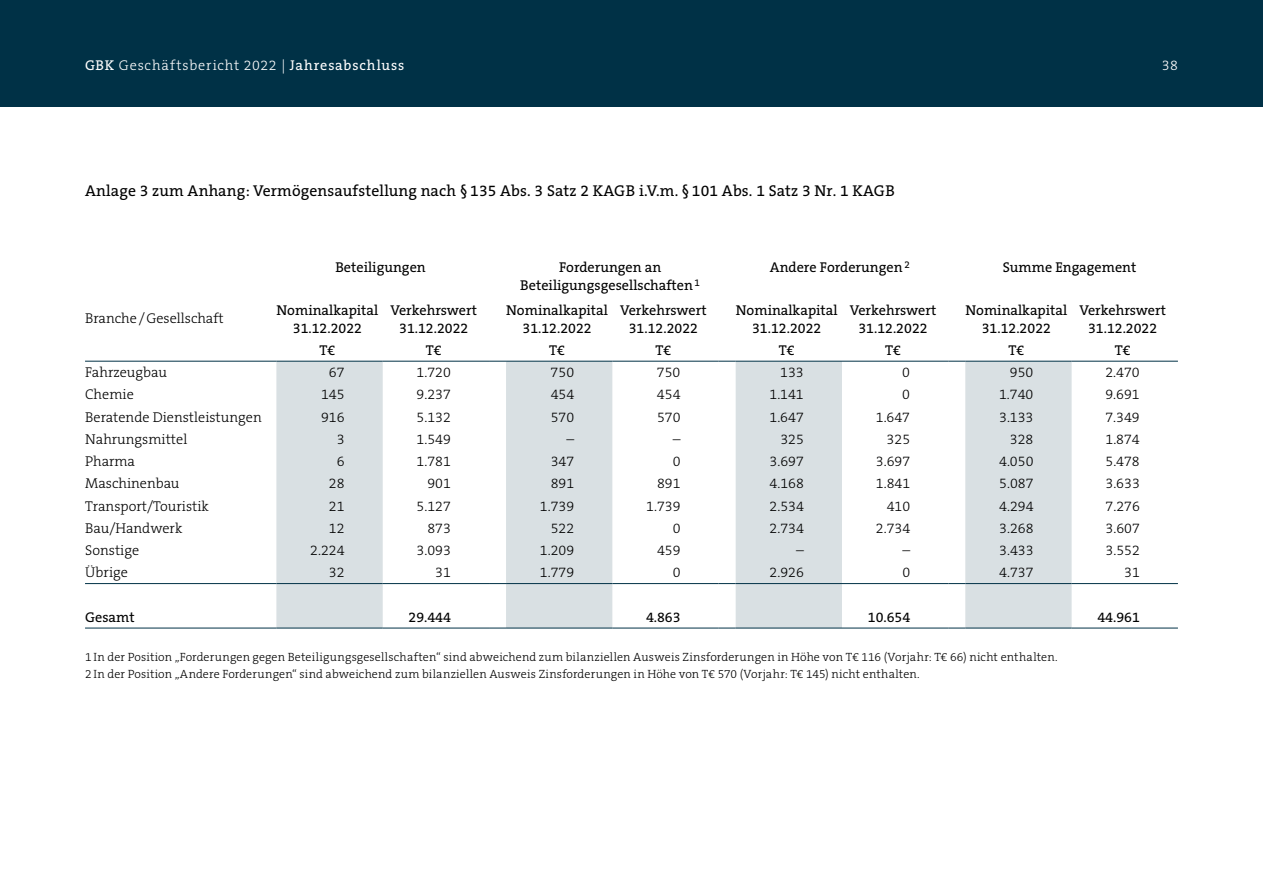
<style>
.page{position:relative;width:1263px;height:893px;background:#fff}
.page>*{position:absolute;margin:0;border:0;box-sizing:border-box;transform-origin:0 0}
.t1{font:15.75px "The Serif B W5 Plain";letter-spacing:.01em;color:#000}
.t2{font:300 14.25px "The Serif B W3";color:#000}
.t3{font:14.25px/18px "The Serif B W5 Plain";color:#000;text-align:center}
.t4{font:300 14.25px "The Serif B W3";letter-spacing:.055em;color:#fff}
.t5{font:300 12px/16.5px "The Serif B W3";letter-spacing:.01em;color:#000}
.s1{font-family:"The Serif B W5 Plain";font-weight:400}
</style>
<div class="page">
<div style="left:0;top:0;width:1263px;height:106px;background:#003146"></div>
<svg style="left:276px;top:362px;width:795px;height:266px;fill:#d9e0e3"></svg>
<hr style="left:85px;top:628px;width:191px;height:1px;background:#003146">
<hr style="left:276px;top:628px;width:107px;height:1px;background:#003146">
<hr style="left:383px;top:628px;width:106px;height:1px;background:#003146">
<svg style="left:489px;top:628px;width:17px;height:1px"></svg>
<hr style="left:506px;top:628px;width:106px;height:1px;background:#003146">
<hr style="left:612px;top:628px;width:107px;height:1px;background:#003146">
<svg style="left:719px;top:628px;width:17px;height:1px"></svg>
<hr style="left:736px;top:628px;width:106px;height:1px;background:#003146">
<hr style="left:842px;top:628px;width:106px;height:1px;background:#003146">
<svg style="left:948px;top:628px;width:17px;height:1px"></svg>
<hr style="left:965px;top:628px;width:106px;height:1px;background:#003146">
<hr style="left:1071px;top:628px;width:107px;height:1px;background:#003146">
<hr style="left:85px;top:583px;width:191px;height:1px;background:#003146">
<hr style="left:276px;top:583px;width:107px;height:1px;background:#003146">
<hr style="left:383px;top:583px;width:106px;height:1px;background:#003146">
<svg style="left:489px;top:583px;width:17px;height:1px"></svg>
<hr style="left:506px;top:583px;width:106px;height:1px;background:#003146">
<hr style="left:612px;top:583px;width:107px;height:1px;background:#003146">
<svg style="left:719px;top:583px;width:17px;height:1px"></svg>
<hr style="left:736px;top:583px;width:106px;height:1px;background:#003146">
<hr style="left:842px;top:583px;width:106px;height:1px;background:#003146">
<svg style="left:948px;top:583px;width:17px;height:1px"></svg>
<hr style="left:965px;top:583px;width:106px;height:1px;background:#003146">
<hr style="left:1071px;top:583px;width:107px;height:1px;background:#003146">
<hr style="left:85px;top:361px;width:191px;height:1px;background:#003146">
<hr style="left:276px;top:361px;width:107px;height:1px;background:#003146">
<hr style="left:383px;top:361px;width:106px;height:1px;background:#003146">
<svg style="left:489px;top:361px;width:17px;height:1px"></svg>
<hr style="left:506px;top:361px;width:106px;height:1px;background:#003146">
<hr style="left:612px;top:361px;width:107px;height:1px;background:#003146">
<svg style="left:719px;top:361px;width:17px;height:1px"></svg>
<hr style="left:736px;top:361px;width:106px;height:1px;background:#003146">
<hr style="left:842px;top:361px;width:106px;height:1px;background:#003146">
<svg style="left:948px;top:361px;width:17px;height:1px"></svg>
<hr style="left:965px;top:361px;width:106px;height:1px;background:#003146">
<hr style="left:1071px;top:361px;width:107px;height:1px;background:#003146">
<p class="t4" style="left:85px;top:56px;width:321px"><span class="s1">GBK</span> Geschäftsbericht 2022 | <span class="s1">Jahresabschluss</span></p>
<p class="t4" style="left:1162px;top:56px;width:18px">38</p>
<p class="t1" style="left:85px;top:180px;width:811px">Anlage 3 zum Anhang: Vermögensaufstellung nach § 135 Abs. 3 Satz 2 KAGB i.V.m. § 101 Abs. 1 Satz 3 Nr. 1 KAGB</p>
<p class="t3" style="left:335px;top:259px;width:92px">Beteiligungen</p>
<p class="t3" style="left:520px;top:259px;width:181px">Forderungen an<br>Beteiligungsgesellschaften <sup>1</sup></p>
<p class="t3" style="left:770px;top:259px;width:141px">Andere Forderungen <sup>2</sup></p>
<p class="t3" style="left:1003px;top:259px;width:135px">Summe Engagement</p>
<p class="t2" style="left:85px;top:309px;width:140px">Branche/Gesellschaft</p>
<p class="t3" style="left:277px;top:301px;width:103px">Nominalkapital<br>31.12.2022</p>
<p class="t3" style="left:390px;top:301px;width:88px">Verkehrswert<br>31.12.2022</p>
<p class="t3" style="left:506px;top:301px;width:103px">Nominalkapital<br>31.12.2022</p>
<p class="t3" style="left:620px;top:301px;width:88px">Verkehrswert<br>31.12.2022</p>
<p class="t3" style="left:736px;top:301px;width:103px">Nominalkapital<br>31.12.2022</p>
<p class="t3" style="left:850px;top:301px;width:88px">Verkehrswert<br>31.12.2022</p>
<p class="t3" style="left:965px;top:301px;width:103px">Nominalkapital<br>31.12.2022</p>
<p class="t3" style="left:1079px;top:301px;width:88px">Verkehrswert<br>31.12.2022</p>
<p class="t3" style="left:320px;top:341px;width:17px">T€</p>
<p class="t3" style="left:426px;top:341px;width:17px">T€</p>
<p class="t3" style="left:549px;top:341px;width:17px">T€</p>
<p class="t3" style="left:655px;top:341px;width:17px">T€</p>
<p class="t3" style="left:779px;top:341px;width:17px">T€</p>
<p class="t3" style="left:885px;top:341px;width:17px">T€</p>
<p class="t3" style="left:1008px;top:341px;width:17px">T€</p>
<p class="t3" style="left:1115px;top:341px;width:17px">T€</p>
<p class="t2" style="left:85px;top:363px;width:83px">Fahrzeugbau</p>
<p class="t2" style="left:329px;top:363px;width:17px">67</p>
<p class="t2" style="left:416px;top:363px;width:36px">1.720</p>
<p class="t2" style="left:551px;top:363px;width:25px">750</p>
<p class="t2" style="left:657px;top:363px;width:25px">750</p>
<p class="t2" style="left:780px;top:363px;width:25px">133</p>
<p class="t2" style="left:902px;top:363px;width:9px">0</p>
<p class="t2" style="left:1010px;top:363px;width:25px">950</p>
<p class="t2" style="left:1105px;top:363px;width:36px">2.470</p>
<p class="t2" style="left:85px;top:385px;width:50px">Chemie</p>
<p class="t2" style="left:321px;top:385px;width:25px">145</p>
<p class="t2" style="left:416px;top:385px;width:36px">9.237</p>
<p class="t2" style="left:551px;top:385px;width:25px">454</p>
<p class="t2" style="left:657px;top:385px;width:25px">454</p>
<p class="t2" style="left:769px;top:385px;width:36px">1.141</p>
<p class="t2" style="left:902px;top:385px;width:9px">0</p>
<p class="t2" style="left:999px;top:385px;width:36px">1.740</p>
<p class="t2" style="left:1105px;top:385px;width:36px">9.691</p>
<p class="t2" style="left:85px;top:408px;width:178px">Beratende Dienstleistungen</p>
<p class="t2" style="left:321px;top:408px;width:25px">916</p>
<p class="t2" style="left:417px;top:408px;width:36px">5.132</p>
<p class="t2" style="left:551px;top:408px;width:25px">570</p>
<p class="t2" style="left:657px;top:408px;width:25px">570</p>
<p class="t2" style="left:769px;top:408px;width:36px">1.647</p>
<p class="t2" style="left:876px;top:408px;width:36px">1.647</p>
<p class="t2" style="left:999px;top:408px;width:36px">3.133</p>
<p class="t2" style="left:1105px;top:408px;width:36px">7.349</p>
<p class="t2" style="left:85px;top:430px;width:104px">Nahrungsmittel</p>
<p class="t2" style="left:337px;top:430px;width:9px">3</p>
<p class="t2" style="left:417px;top:430px;width:36px">1.549</p>
<p class="t2" style="left:566px;top:430px;width:9px">–</p>
<p class="t2" style="left:673px;top:430px;width:9px">–</p>
<p class="t2" style="left:780px;top:430px;width:25px">325</p>
<p class="t2" style="left:887px;top:430px;width:25px">325</p>
<p class="t2" style="left:1010px;top:430px;width:25px">328</p>
<p class="t2" style="left:1105px;top:430px;width:36px">1.874</p>
<p class="t2" style="left:85px;top:452px;width:51px">Pharma</p>
<p class="t2" style="left:337px;top:452px;width:9px">6</p>
<p class="t2" style="left:417px;top:452px;width:36px">1.781</p>
<p class="t2" style="left:551px;top:452px;width:25px">347</p>
<p class="t2" style="left:673px;top:452px;width:9px">0</p>
<p class="t2" style="left:769px;top:452px;width:36px">3.697</p>
<p class="t2" style="left:876px;top:452px;width:36px">3.697</p>
<p class="t2" style="left:999px;top:452px;width:36px">4.050</p>
<p class="t2" style="left:1105px;top:452px;width:36px">5.478</p>
<p class="t2" style="left:85px;top:474px;width:96px">Maschinenbau</p>
<p class="t2" style="left:329px;top:474px;width:17px">28</p>
<p class="t2" style="left:427px;top:474px;width:25px">901</p>
<p class="t2" style="left:551px;top:474px;width:25px">891</p>
<p class="t2" style="left:657px;top:474px;width:25px">891</p>
<p class="t2" style="left:769px;top:474px;width:36px">4.168</p>
<p class="t2" style="left:876px;top:474px;width:36px">1.841</p>
<p class="t2" style="left:999px;top:474px;width:36px">5.087</p>
<p class="t2" style="left:1105px;top:474px;width:36px">3.633</p>
<p class="t2" style="left:85px;top:497px;width:125px">Transport/Touristik</p>
<p class="t2" style="left:329px;top:497px;width:17px">21</p>
<p class="t2" style="left:417px;top:497px;width:36px">5.127</p>
<p class="t2" style="left:540px;top:497px;width:36px">1.739</p>
<p class="t2" style="left:646px;top:497px;width:36px">1.739</p>
<p class="t2" style="left:769px;top:497px;width:36px">2.534</p>
<p class="t2" style="left:887px;top:497px;width:25px">410</p>
<p class="t2" style="left:999px;top:497px;width:36px">4.294</p>
<p class="t2" style="left:1105px;top:497px;width:36px">7.276</p>
<p class="t2" style="left:85px;top:519px;width:99px">Bau/Handwerk</p>
<p class="t2" style="left:329px;top:519px;width:17px">12</p>
<p class="t2" style="left:427px;top:519px;width:25px">873</p>
<p class="t2" style="left:551px;top:519px;width:25px">522</p>
<p class="t2" style="left:673px;top:519px;width:9px">0</p>
<p class="t2" style="left:769px;top:519px;width:36px">2.734</p>
<p class="t2" style="left:876px;top:519px;width:36px">2.734</p>
<p class="t2" style="left:999px;top:519px;width:36px">3.268</p>
<p class="t2" style="left:1105px;top:519px;width:36px">3.607</p>
<p class="t2" style="left:85px;top:541px;width:56px">Sonstige</p>
<p class="t2" style="left:310px;top:541px;width:36px">2.224</p>
<p class="t2" style="left:417px;top:541px;width:36px">3.093</p>
<p class="t2" style="left:540px;top:541px;width:36px">1.209</p>
<p class="t2" style="left:657px;top:541px;width:25px">459</p>
<p class="t2" style="left:796px;top:541px;width:9px">–</p>
<p class="t2" style="left:902px;top:541px;width:9px">–</p>
<p class="t2" style="left:999px;top:541px;width:36px">3.433</p>
<p class="t2" style="left:1105px;top:541px;width:36px">3.552</p>
<p class="t2" style="left:85px;top:563px;width:44px">Übrige</p>
<p class="t2" style="left:329px;top:563px;width:17px">32</p>
<p class="t2" style="left:435px;top:563px;width:17px">31</p>
<p class="t2" style="left:540px;top:563px;width:36px">1.779</p>
<p class="t2" style="left:673px;top:563px;width:9px">0</p>
<p class="t2" style="left:770px;top:563px;width:36px">2.926</p>
<p class="t2" style="left:902px;top:563px;width:9px">0</p>
<p class="t2" style="left:999px;top:563px;width:36px">4.737</p>
<p class="t2" style="left:1124px;top:563px;width:17px">31</p>
<p class="t3" style="left:85px;top:608px;width:51px">Gesamt</p>
<p class="t3" style="left:409px;top:608px;width:44px">29.444</p>
<p class="t3" style="left:646px;top:608px;width:36px">4.863</p>
<p class="t3" style="left:868px;top:608px;width:44px">10.654</p>
<p class="t3" style="left:1097px;top:608px;width:44px">44.961</p>
<p class="t5" style="left:85px;top:649px;width:974px">1 In der Position „Forderungen gegen Beteiligungsgesellschaften“ sind abweichend zum bilanziellen Ausweis Zinsforderungen in Höhe von T€ 116 (Vorjahr: T€ 66) nicht enthalten.<br>2 In der Position „Andere Forderungen“ sind abweichend zum bilanziellen Ausweis Zinsforderungen in Höhe von T€ 570 (Vorjahr: T€ 145) nicht enthalten.</p>
</div>
